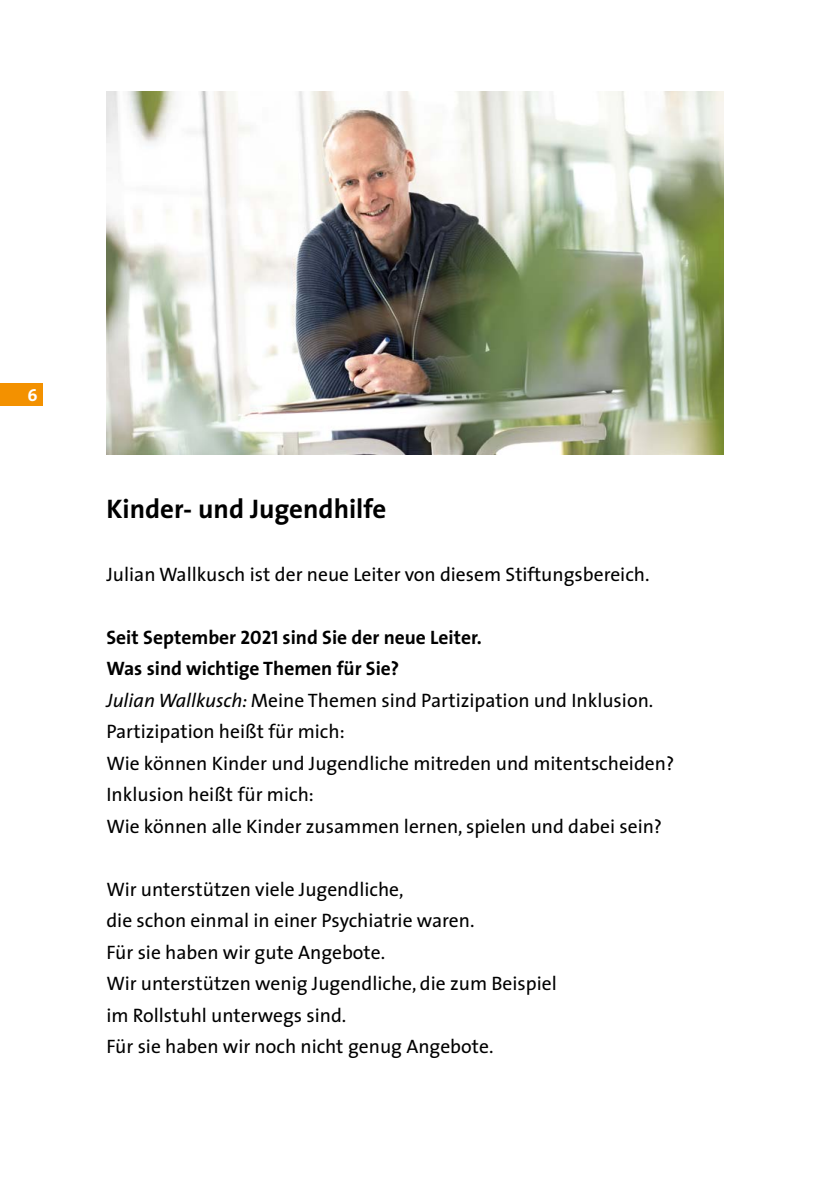
<style>
.page{position:relative;width:830px;height:1191px;background:#fff}
.page>*{position:absolute;margin:0;border:0;box-sizing:border-box;transform-origin:0 0}
.t1{font:700 27px "The Sans";color:#000}
.t2{font:19.5px/31.5px "The Sans";color:#000}
.t3{font:17.4px "The Sans Bold Caps";color:#fff}
.s1{font-weight:700}
.s2{font-family:"The Sans Bold Caps"}
.s3{font-style:italic}
</style>
<div class="page">
<div style="left:0;top:383px;width:43px;height:22px;background:#f39100"></div>
<img style="left:106px;top:91px;width:617px;height:363px">
<p class="t3" style="left:28px;top:380px;width:12px">6</p>
<h2 class="t1" style="left:106px;top:486px;width:281px">Kinder- und Jugendhilfe</h2>
<p class="t2" style="left:106px;top:557px;width:544px">Julian Wallkusch ist der neue Leiter von diesem Stiftungsbereich.</p>
<p class="t2" style="left:106px;top:620px;width:569px"><span class="s1">Seit September</span> <span class="s2">2021</span> <span class="s1">sind Sie der neue Leiter.<br>Was sind wichtige Themen für Sie?<br></span><span class="s3">Julian Wallkusch:</span> Meine Themen sind Partizipation und Inklusion.<br>Partizipation heißt für mich:<br>Wie können Kinder und Jugendliche mitreden und mitentscheiden?<br>Inklusion heißt für mich:<br>Wie können alle Kinder zusammen lernen, spielen und dabei sein?</p>
<p class="t2" style="left:106px;top:872px;width:451px">Wir unterstützen viele Jugendliche,<br>die schon einmal in einer Psychiatrie waren.<br>Für sie haben wir gute Angebote.<br>Wir unterstützen wenig Jugendliche, die zum Beispiel im Rollstuhl unterwegs sind.<br>Für sie haben wir noch nicht genug Angebote.</p>
</div>
